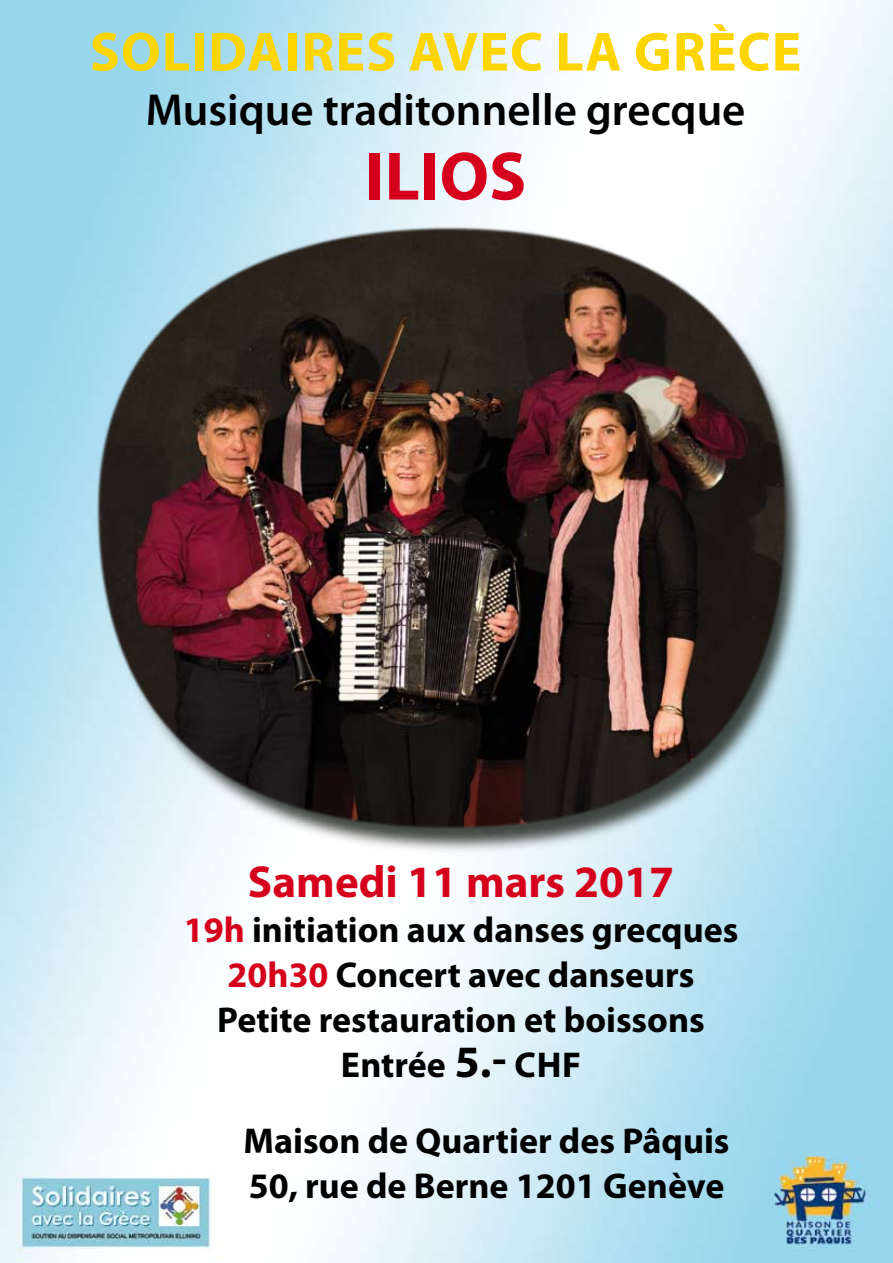
<style>
.page{position:relative;width:893px;height:1263px;background:#fff}
.page>*{position:absolute;margin:0;border:0;box-sizing:border-box;transform-origin:0 0}
.t1{font:700 69px "Myriad Pro";color:#d5001c}
.t2{font:700 55.5px "Myriad Pro";letter-spacing:.02em;color:#ffd500}
.t3{font:600 45px "Myriad Pro";color:#000}
.t4{font:700 45px "Myriad Pro";color:#d5001c}
.t5{font:700 36px/45px "Myriad Pro";color:#000;text-align:center}
.s1{color:#d5001c}
.s2{font-size:45px}
</style>
<div class="page">
<img style="left:0;top:0;width:893px;height:1263px">
<img style="left:70px;top:216px;width:764px;height:643px">
<img style="left:85px;top:216px;width:708px;height:621px">
<h2 class="t2" style="left:90px;top:16px;width:713px">SOLIDAIRES AVEC LA GRèCE</h2>
<p class="t3" style="left:146px;top:81px;width:601px">Musique traditonnelle grecque</p>
<h1 class="t1" style="left:365px;top:131px;width:163px">ILIOS</h1>
<p class="t4" style="left:248px;top:852px;width:428px">Samedi 11 mars 2017</p>
<p class="t5" style="left:184px;top:906px;width:556px"><span class="s1">19h</span> initiation aux danses grecques<br><span class="s1">20h30</span> Concert avec danseurs<br>Petite restauration et boissons<br>Entrée <span class="s2">5.-</span> CHF</p>
<p class="t5" style="left:244px;top:1117px;width:487px;text-align:left">Maison de Quartier des Pâquis<br>50, rue de Berne 1201 Genève</p>
</div>
